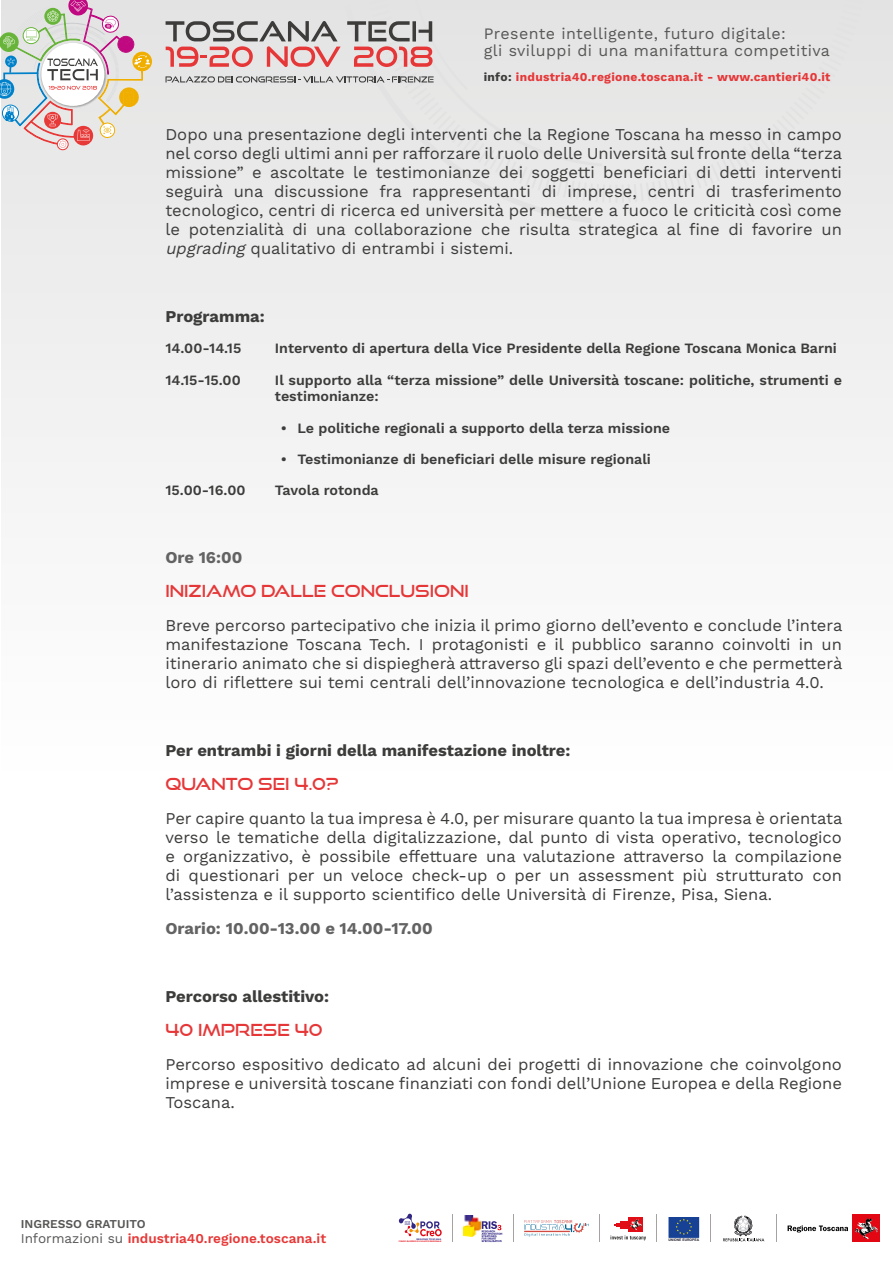
<style>
.page{position:relative;width:893px;height:1263px;background:#fff}
.page>*{position:absolute;margin:0;border:0;box-sizing:border-box;transform-origin:0 0}
.t1{font:16.5px/18.9px "Work Sans";color:#3c3c3b;text-align:justify}
.t2{font:700 16.5px "Work Sans";color:#3c3c3b}
.t3{font:16.5px "Good Times Rg";color:#e63738}
.t4{font:700 16.5px "Work Sans";color:#646363}
.t5{font:15.9px/16.6px "Work Sans";letter-spacing:.025em;color:#575756}
.t6{font:600 14.25px/16.4px "Work Sans";color:#3c3c3b}
.t7{font:600 13.5px "Work Sans";color:#e63837}
.t8{font:700 12px "Work Sans";letter-spacing:.025em;color:#e63738}
.t9{font:600 12px "Work Sans";color:#575756}
.t10{font:700 3.3px "Arial";color:#1f1a28}
.t11{font:700 2.25px "Gotham";letter-spacing:-.005em;color:#312783;scale:1.11 1}
.t12{font:700 2.1px "Gotham";letter-spacing:-.005em;color:#e30613;scale:.91 1}
.s1{color:#3d3c3b}
.s2{font-style:italic}
.s3{font-weight:400;color:#575756}
</style>
<div class="page">
<div style="left:1px;top:0;width:892px;height:786px;background:#f5f4f5"></div>
<div style="left:345px;top:203px;width:247px;height:20px;background:#ebebeb"></div>
<svg style="left:132px;top:52px;width:20px;height:19px"></svg>
<svg style="left:0;top:0;width:150px;height:151px"></svg>
<div style="left:166px;top:0;width:697px;height:203px;background:#e7e7e6"></div>
<svg style="left:776px;top:1214px;width:1px;height:28px"></svg>
<svg style="left:710px;top:1215px;width:1px;height:27px"></svg>
<svg style="left:723px;top:1216px;width:41px;height:25px"></svg>
<div style="left:853px;top:1215px;width:27px;height:27px;background:#e30613"></div>
<img style="left:854px;top:1218px;width:24px;height:22px">
<svg style="left:788px;top:1225px;width:60px;height:7px"></svg>
<svg style="left:513px;top:1214px;width:1px;height:28px"></svg>
<svg style="left:599px;top:1214px;width:1px;height:28px"></svg>
<img style="left:464px;top:1215px;width:16px;height:21px">
<svg style="left:482px;top:1221px;width:20px;height:21px"></svg>
<svg style="left:399px;top:1213px;width:43px;height:23px"></svg>
<div style="left:668px;top:1216px;width:32px;height:22px;background:#164194"></div>
<div style="left:668px;top:1216px;width:32px;height:22px;border:1px solid #fff"></div>
<svg style="left:676px;top:1219px;width:16px;height:16px"></svg>
<div style="left:629px;top:1217px;width:14px;height:15px;background:#e20e17"></div>
<svg style="left:610px;top:1219px;width:36px;height:21px"></svg>
<svg style="left:524px;top:1220px;width:65px;height:16px"></svg>
<p class="t5" style="left:484px;top:26px;width:348px">Presente intelligente, futuro digitale:<br>gli sviluppi di una manifattura competitiva</p>
<p class="t8" style="left:484px;top:70px;width:348px"><span class="s1">info:</span> industria40.regione.toscana.it - www.cantieri40.it</p>
<p class="t1" style="left:165px;top:126px;width:678px">Dopo una presentazione degli interventi che la Regione Toscana ha messo in campo nel corso degli ultimi anni per rafforzare il ruolo delle Università sul fronte della “terza missione” e ascoltate le testimonianze dei soggetti beneficiari di detti interventi seguirà una discussione fra rappresentanti di imprese, centri di trasferimento tecnologico, centri di ricerca ed università per mettere a fuoco le criticità così come le potenzialità di una collaborazione che risulta strategica al fine di favorire un <span class="s2">upgrading</span> qualitativo di entrambi i sistemi.</p>
<p class="t2" style="left:165px;top:307px;width:101px">Programma:</p>
<p class="t6" style="left:165px;top:341px;width:77px">14.00-14.15</p>
<p class="t6" style="left:275px;top:341px;width:564px">Intervento di apertura della Vice Presidente della Regione Toscana Monica Barni</p>
<p class="t6" style="left:165px;top:372px;width:77px">14.15-15.00</p>
<p class="t6" style="left:275px;top:372px;width:569px">Il supporto alla “terza missione” delle Università toscane: politiche, strumenti e testimonianze:</p>
<p class="t6" style="left:281px;top:420px;width:391px">• Le politiche regionali a supporto della terza missione</p>
<p class="t6" style="left:281px;top:452px;width:371px">• Testimonianze di beneficiari delle misure regionali</p>
<p class="t6" style="left:165px;top:483px;width:82px">15.00-16.00</p>
<p class="t6" style="left:275px;top:483px;width:105px">Tavola rotonda</p>
<p class="t4" style="left:165px;top:548px;width:78px">Ore 16:00</p>
<p class="t3" style="left:165px;top:581px;width:305px">INIZIAMO DALLE CONCLUSIONI</p>
<p class="t1" style="left:165px;top:617px;width:678px">Breve percorso partecipativo che inizia il primo giorno dell’evento e conclude l’intera manifestazione Toscana Tech. I protagonisti e il pubblico saranno coinvolti in un itinerario animato che si dispiegherà attraverso gli spazi dell’evento e che permetterà loro di riflettere sui temi centrali dell’innovazione tecnologica e dell’industria 4.0.</p>
<p class="t2" style="left:165px;top:741px;width:407px">Per entrambi i giorni della manifestazione inoltre:</p>
<p class="t3" style="left:165px;top:774px;width:175px">QUANTO SEI 4.0?</p>
<p class="t1" style="left:165px;top:810px;width:678px">Per capire quanto la tua impresa è 4.0, per misurare quanto la tua impresa è orientata verso le tematiche della digitalizzazione, dal punto di vista operativo, tecnologico e organizzativo, è possibile effettuare una valutazione attraverso la compilazione di questionari per un veloce check-up o per un assessment più strutturato con l’assistenza e il supporto scientifico delle Università di Firenze, Pisa, Siena.</p>
<p class="t4" style="left:165px;top:919px;width:269px">Orario: 10.00-13.00 e 14.00-17.00</p>
<p class="t2" style="left:165px;top:987px;width:165px">Percorso allestitivo:</p>
<p class="t3" style="left:165px;top:1020px;width:159px">40 IMPRESE 40</p>
<p class="t1" style="left:165px;top:1055px;width:678px">Percorso espositivo dedicato ad alcuni dei progetti di innovazione che coinvolgono imprese e università toscane finanziati con fondi dell’Unione Europea e della Regione Toscana.</p>
<p class="t9" style="left:21px;top:1217px;width:126px">INGRESSO GRATUITO</p>
<p class="t7" style="left:21px;top:1231px;width:307px"><span class="s3">Informazioni su</span> industria40.regione.toscana.it</p>
<p class="t12" style="left:399px;top:1240px;width:48px">FONDO EUROPEO DI SVILUPPO REGIONALE</p>
<p class="t11" style="left:416px;top:1238px;width:24px">REGIONE TOSCANA</p>
<p class="t10" style="left:668px;top:1238px;width:32px">UNIONE EUROPEA</p>
</div>
